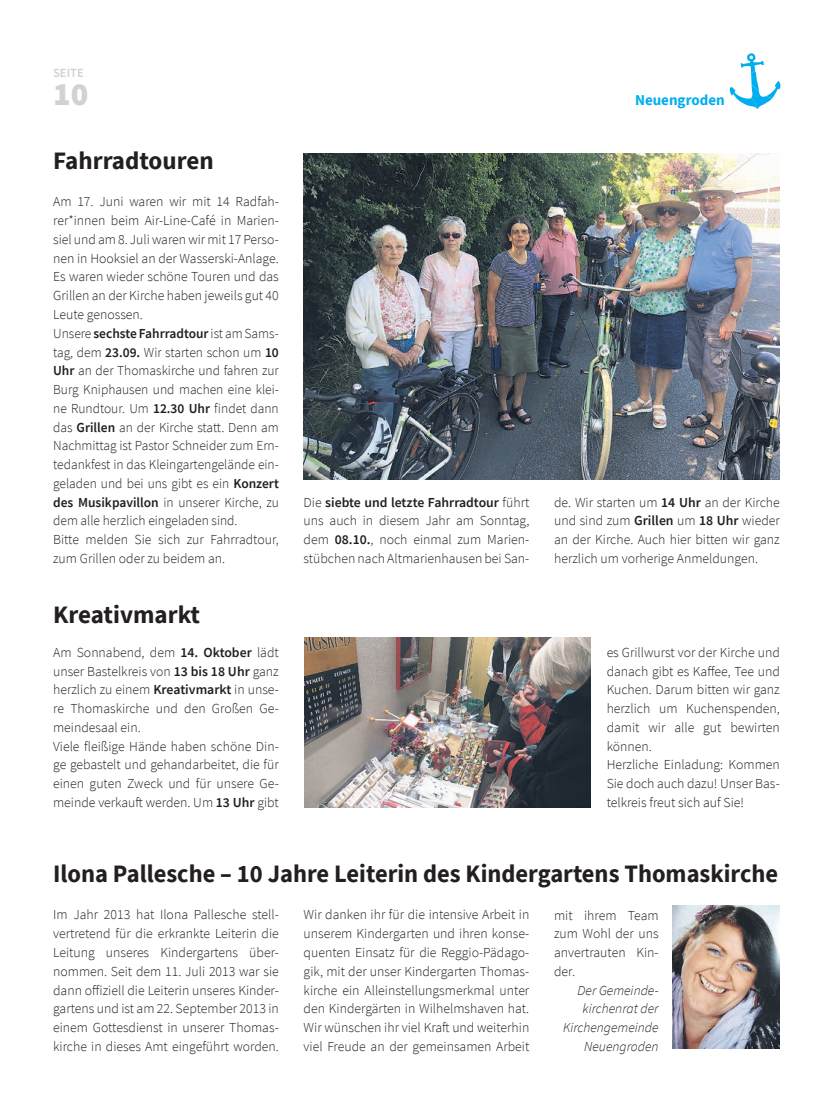
<style>
.page{position:relative;width:833px;height:1117px;background:#fff}
.page>*{position:absolute;margin:0;border:0;box-sizing:border-box;transform-origin:0 0}
.t1{font:900 32.5px "Source Sans Pro";color:#d1d2d4}
.t2{font:700 25px "Source Sans Pro";color:#231f20}
.t3{font:700 15px "Source Sans Pro";color:#00aeef}
.t4{font:300 13.75px/18.8px "Source Sans Pro";color:#231f20;text-align:justify}
.t5{font:italic 300 13.75px/18.8px "Source Sans Pro";color:#231f20;text-align:right}
.t6{font:600 12.5px "Source Sans Pro";color:#d1d2d4}
.s1{font-weight:600}
</style>
<div class="page">
<svg style="left:729px;top:53px;width:52px;height:56px"></svg>
<img style="left:304px;top:154px;width:476px;height:325px">
<img style="left:304px;top:638px;width:286px;height:169px">
<img style="left:673px;top:905px;width:107px;height:142px">
<p class="t6" style="left:53px;top:65px;width:32px">SEITE</p>
<h1 class="t1" style="left:53px;top:71px;width:37px">10</h1>
<p class="t3" style="left:635px;top:89px;width:91px">Neuengroden</p>
<h2 class="t2" style="left:53px;top:144px;width:162px">Fahrradtouren</h2>
<p class="t4" style="left:53px;top:192px;width:227px;text-align:left">Am 17. Juni waren wir mit 14 Radfah&shy;rer*innen beim Air-Line-Café in Marien&shy;siel und am 8. Juli waren wir mit 17 Perso&shy;nen in Hooksiel an der Wasserski-Anlage.<br>Es waren wieder schöne Touren und das Grillen an der Kirche haben jeweils gut 40<br>Leute genossen.<br>Unsere <span class="s1">sechste Fahrradtour</span>ist am Sams&shy;tag, dem <span class="s1">23.09.</span> Wir starten schon um <span class="s1">10<br>Uhr</span> an der Thomaskirche und fahren zur Burg Kniphausen und machen eine klei&shy;ne Rundtour. Um <span class="s1">12.30 Uhr</span> findet dann das <span class="s1">Grillen</span> an der Kirche statt. Denn am Nachmittag ist Pastor Schneider zum Ern&shy;tedankfest in das Kleingartengelände ein&shy;geladen und bei uns gibt es ein <span class="s1">Konzert des Musikpavillon</span> in unserer Kirche, zu dem alle herzlich eingeladen sind.<br>Bitte melden Sie sich zur Fahrradtour, zum Grillen oder zu beidem an.</p>
<h2 class="t2" style="left:53px;top:597px;width:148px">Kreativmarkt</h2>
<p class="t4" style="left:304px;top:492px;width:227px">Die <span class="s1">siebte und letzte Fahrradtour</span> führt uns auch in diesem Jahr am Sonntag, dem <span class="s1">08.10.</span>, noch einmal zum Marien&shy;stübchen nach Altmarienhausen bei San-</p>
<p class="t4" style="left:554px;top:492px;width:227px">de. Wir starten um <span class="s1">14 Uhr</span> an der Kirche und sind zum <span class="s1">Grillen</span> um <span class="s1">18 Uhr</span> wieder an der Kirche. Auch hier bitten wir ganz herzlich um vorherige Anmeldungen.</p>
<p class="t4" style="left:53px;top:642px;width:227px;text-align:left">Am Sonnabend, dem <span class="s1">14. Oktober</span> lädt unser Bastelkreis von <span class="s1">13 bis 18 Uhr</span> ganz herzlich zu einem <span class="s1">Kreativmarkt</span> in unse&shy;re Thomaskirche und den Großen Ge&shy;meindesaal ein.<br>Viele fleißige Hände haben schöne Din&shy;ge gebastelt und gehandarbeitet, die für einen guten Zweck und für unsere Ge&shy;meinde verkauft werden. Um <span class="s1">13 Uhr</span> gibt</p>
<p class="t4" style="left:606px;top:642px;width:175px;text-align:left">es Grillwurst vor der Kirche und danach gibt es Kaffee, Tee und<br>Kuchen. Darum bitten wir ganz herzlich um Kuchenspenden, damit wir alle gut bewirten können.<br>Herzliche Einladung: Kommen<br>Sie doch auch dazu! Unser Bas&shy;telkreis freut sich auf Sie!</p>
<h2 class="t2" style="left:53px;top:856px;width:726px">Ilona Pallesche – 10 Jahre Leiterin des Kindergartens Thomaskirche</h2>
<p class="t4" style="left:53px;top:905px;width:227px">Im Jahr 2013 hat Ilona Pallesche stell&shy;vertretend für die erkrankte Leiterin die Leitung unseres Kindergartens über&shy;nommen. Seit dem 11. Juli 2013 war sie dann offiziell die Leiterin unseres Kinder&shy;gartens und ist am 22. September 2013 in einem Gottesdienst in unserer Thomas&shy;kirche in dieses Amt eingeführt worden.</p>
<p class="t4" style="left:304px;top:905px;width:227px">Wir danken ihr für die intensive Arbeit in unserem Kindergarten und ihren konse&shy;quenten Einsatz für die Reggio-Pädago&shy;gik, mit der unser Kindergarten Thomas&shy;kirche ein Alleinstellungsmerkmal unter den Kindergärten in Wilhelmshaven hat.<br>Wir wü nschen ihr viel Kraft und weiterhin viel Freude an der gemeinsamen Arbeit</p>
<p class="t4" style="left:554px;top:905px;width:106px">mit ihrem Team zum Wohl der uns anvertrauten Kin&shy;der.</p>
<p class="t5" style="left:563px;top:980px;width:97px">Der Gemeinde&shy;kirchenrat der<br>Kirchengemeinde<br>Neuengroden</p>
</div>
